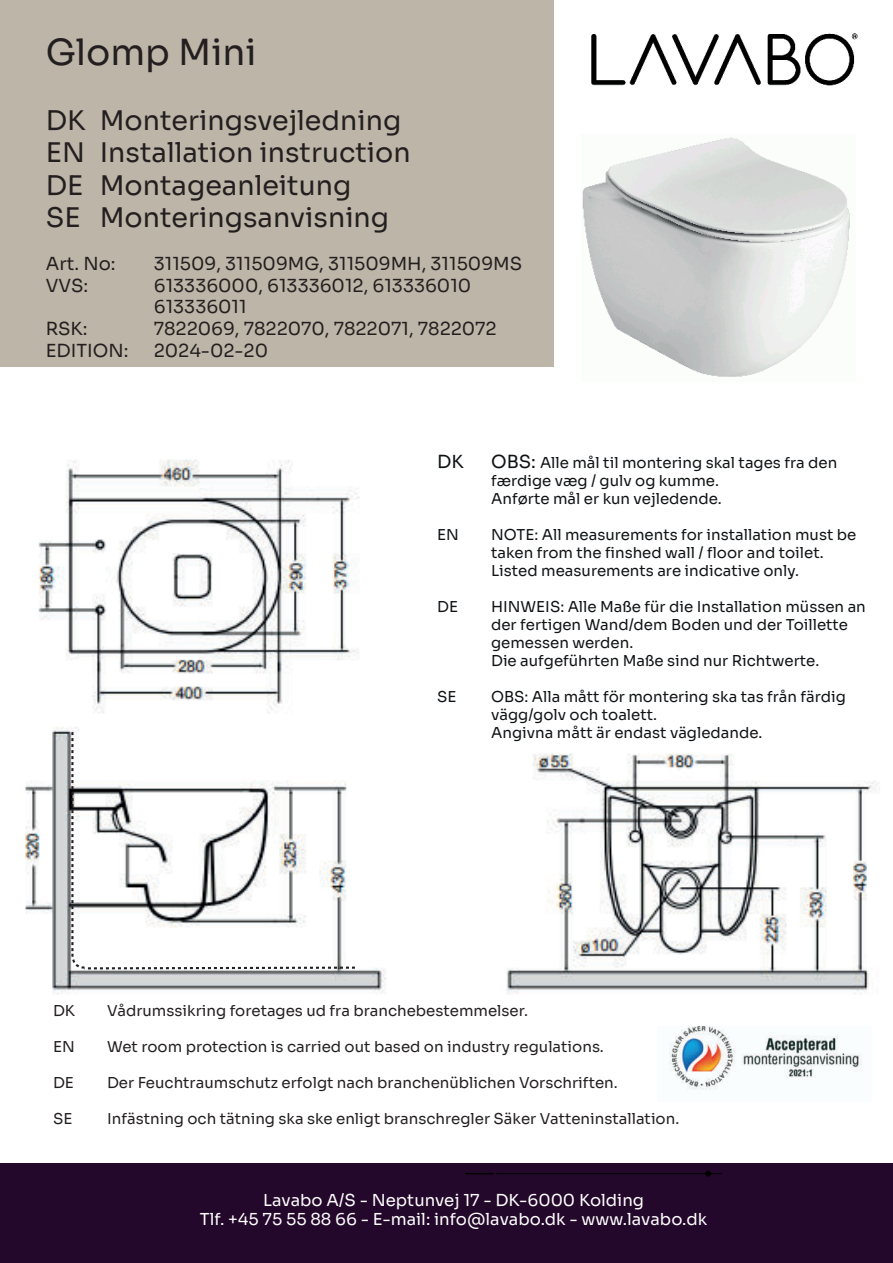
<style>
.page{position:relative;width:893px;height:1263px;background:#fff}
.page>*{position:absolute;margin:0;border:0;box-sizing:border-box;transform-origin:0 0}
.t1{font:36px "Sora";color:#231f20}
.t2{font:27px/32.4px "Sora";color:#231f20}
.t3{font:18px/21.6px "Sora";color:#231f20}
.t4{font:18px "Sora";color:#101315}
.t5{font:16.5px/19.8px "Sora";color:#fff;text-align:center}
.t6{font:15px/18px "Sora";color:#101315}
.t7{font:15px "Sora";color:#231f20}
.s1{font-size:18px}
</style>
<div class="page">
<img style="left:669px;top:1026px;width:193px;height:64px">
<div style="left:0;top:0;width:554px;height:366px;background:#bdb5a7"></div>
<img style="left:591px;top:33px;width:267px;height:53px">
<div style="left:0;top:1163px;width:893px;height:100px;background:#24082b"></div>
<hr style="left:496px;top:1173px;width:226px;height:1px;background:#000">
<svg style="left:705px;top:1170px;width:6px;height:7px"></svg>
<svg style="left:466px;top:1173px;width:27px;height:1px"></svg>
<img style="left:582px;top:137px;width:268px;height:240px">
<img style="left:25px;top:459px;width:855px;height:535px">
<svg style="left:70px;top:732px;width:287px;height:238px"></svg>
<h1 class="t1" style="left:46px;top:35px;width:212px">Glomp Mini</h1>
<h2 class="t2" style="left:46px;top:106px;width:366px">DK Monteringsvejledning<br>EN Installation instruction<br>DE Montageanleitung<br>SE Monteringsanvisning</h2>
<p class="t3" style="left:46px;top:254px;width:71px">Art. No:</p>
<p class="t3" style="left:154px;top:254px;width:370px">311509, 311509MG, 311509MH, 311509MS</p>
<p class="t3" style="left:46px;top:276px;width:44px">VVS:</p>
<p class="t3" style="left:154px;top:276px;width:319px">613336000, 613336012, 613336010<br>613336011</p>
<p class="t3" style="left:46px;top:319px;width:43px">RSK:</p>
<p class="t3" style="left:154px;top:319px;width:344px">7822069, 7822070, 7822071, 7822072</p>
<p class="t3" style="left:46px;top:340px;width:84px">EDITION:</p>
<p class="t3" style="left:154px;top:340px;width:116px">2024-02-20</p>
<p class="t4" style="left:437px;top:453px;width:28px">DK</p>
<p class="t6" style="left:491px;top:455px;width:348px"><span class="s1">OBS:</span> Alle mÂl til montering skal tages fra den fÊrdige vÊg / gulv og kumme.<br>Anf¯rte mÂl er kun vejledende.</p>
<p class="t6" style="left:437px;top:527px;width:23px">EN</p>
<p class="t6" style="left:491px;top:527px;width:367px">NOTE: All measurements for installation must be taken from the finshed wall / floor and toilet.<br>Listed measurements are indicative only.</p>
<p class="t6" style="left:437px;top:599px;width:22px">DE</p>
<p class="t6" style="left:491px;top:599px;width:376px">HINWEIS: Alle Mafle f¸r die Installation m¸ssen an der fertigen Wand/dem Boden und der Toillette gemessen werden.<br>Die aufgef¸hrten Mafle sind nur Richtwerte.</p>
<p class="t6" style="left:437px;top:689px;width:21px">SE</p>
<p class="t6" style="left:491px;top:689px;width:356px">OBS: Alla mÂtt fˆr montering ska tas frÂn f‰rdig v‰gg/golv och toalett.<br>Angivna mÂtt ‰r endast v‰gledande.</p>
<p class="t7" style="left:53px;top:1003px;width:24px">DK</p>
<p class="t7" style="left:107px;top:1003px;width:422px">VÂdrumssikring foretages ud fra branchebestemmelser.</p>
<p class="t7" style="left:53px;top:1039px;width:23px">EN</p>
<p class="t7" style="left:107px;top:1039px;width:498px">Wet room protection is carried out based on industry regulations.</p>
<p class="t7" style="left:53px;top:1075px;width:22px">DE</p>
<p class="t7" style="left:107px;top:1075px;width:512px">Der Feuchtraumschutz erfolgt nach branchen¸blichen Vorschriften.</p>
<p class="t7" style="left:53px;top:1111px;width:21px">SE</p>
<p class="t7" style="left:107px;top:1111px;width:574px">Inf‰stning och t‰tning ska ske enligt branschregler S‰ker Vatteninstallation.</p>
<p class="t5" style="left:200px;top:1191px;width:509px">Lavabo A/S - Neptunvej 17 - DK-6000 Kolding<br>Tlf. +45 75 55 88 66 - E-mail: info@lavabo.dk - www.lavabo.dk</p>
</div>
